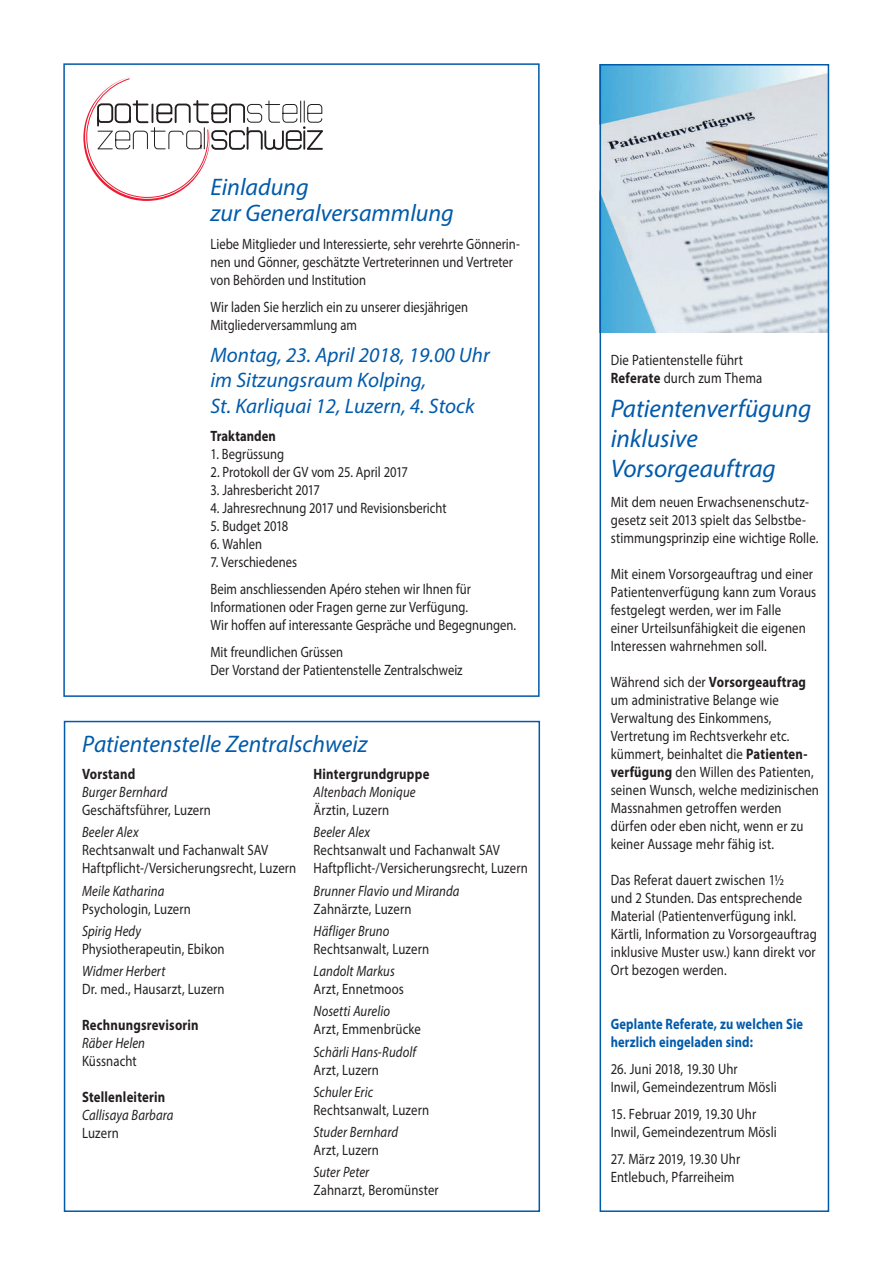
<style>
.page{position:relative;width:893px;height:1263px;background:#fff}
.page>*{position:absolute;margin:0;border:0;box-sizing:border-box;transform-origin:0 0}
.Grundtext{font:italic 25.5px/30px "Myriad Pro";color:#015aaa}
.Titel_klein{font:italic 24px/25.5px "Myriad Pro";color:#015aaa}
.Titel_klein-2{font:italic 21px/25.5px "Myriad Pro";color:#015aaa}
.Grundtext-2{font:15px/18px "Myriad Pro";letter-spacing:.01em;color:#231f20;scale:.85 1}
.GT{font:15px/18px "Myriad Pro";color:#231f20;scale:.84 1}
.Grundtext-3{font:italic 15px/18px "Myriad Pro";letter-spacing:.01em;color:#231f20;scale:.85 1}
.Grundtext-4{font:700 15px "Myriad Pro";letter-spacing:.015em;color:#231f20;scale:.85 1}
.ZT{font:700 15px/18px "Myriad Pro";letter-spacing:.01em;color:#015aaa;scale:.83 1}
.GT-2{font:700 15px "Myriad Pro";letter-spacing:.005em;color:#231f20;scale:.84 1}
.s1{font-style:italic}
.s2{font-style:normal}
.s3{font-weight:700}
</style>
<div class="page">
<div style="left:64px;top:721px;width:476px;height:491px;border:2px solid #015aaa"></div>
<div style="left:63px;top:63px;width:477px;height:634px;border:2px solid #015aaa"></div>
<img style="left:603px;top:67px;width:223px;height:265px">
<div style="left:600px;top:64px;width:229px;height:1148px;border:2px solid #015aaa"></div>
<div style="left:283px;top:104px;width:14px;height:18px;border:1px solid #231f20;border-radius:4px"></div>
<div style="left:286px;top:130px;width:16px;height:20px;border:2px solid #231f20;border-radius:4px"></div>
<svg style="left:83px;top:77px;width:202px;height:124px"></svg>
<svg style="left:300px;top:101px;width:23px;height:49px"></svg>
<p class="Titel_klein" style="left:210px;top:174px;width:245px">Einladung<br>zur Generalversammlung</p>
<p class="GT" style="left:210px;top:234px;width:370px">Liebe Mitglieder und Interessierte, sehr verehrte Gönnerin&shy;nen und Gönner, geschätzte Vertreterinnen und Vertreter von Behörden und Institution</p>
<p class="GT" style="left:210px;top:297px;width:308px">Wir laden Sie herzlich ein zu unserer diesjährigen<br>Mitgliederversammlung am</p>
<p class="Titel_klein-2" style="left:210px;top:342px;width:281px">Montag, 23. April 2018, 19.00 Uhr im Sitzungsraum Kolping,<br>St. Karliquai 12, Luzern, 4. Stock</p>
<p class="GT-2" style="left:210px;top:426px;width:80px">Traktanden</p>
<p class="GT" style="left:210px;top:445px;width:89px">1. Begrüssung</p>
<p class="GT" style="left:210px;top:463px;width:237px">2. Protokoll der GV vom 25. April 2017</p>
<p class="GT" style="left:210px;top:481px;width:132px">3. Jahresbericht 2017</p>
<p class="GT" style="left:210px;top:499px;width:282px">4. Jahresrechnung 2017 und Revisionsbericht</p>
<p class="GT" style="left:210px;top:517px;width:94px">5. Budget 2018</p>
<p class="GT" style="left:210px;top:535px;width:63px">6. Wahlen</p>
<p class="GT" style="left:210px;top:553px;width:105px">7. Verschiedenes</p>
<p class="GT" style="left:210px;top:580px;width:365px">Beim anschliessenden Apéro stehen wir Ihnen für<br>Informationen oder Fragen gerne zur Verfügung.<br>Wir hoffen auf interessante Gespräche und Begegnungen.</p>
<p class="GT" style="left:210px;top:643px;width:160px">Mit freundlichen Grüssen</p>
<p class="GT" style="left:210px;top:661px;width:302px">Der Vorstand der Patientenstelle Zentralschweiz</p>
<p class="Titel_klein" style="left:82px;top:731px;width:287px">Patientenstelle Zentralschweiz</p>
<p class="Grundtext-4" style="left:82px;top:764px;width:64px">Vorstand</p>
<p class="Grundtext-2" style="left:82px;top:783px;width:153px"><span class="s1">Burger Bernhard<br></span>Geschäftsführer, Luzern</p>
<p class="Grundtext-2" style="left:82px;top:823px;width:254px"><span class="s1">Beeler Alex<br></span>Rechtsanwalt und Fachanwalt SAV<br>Haftpflicht-/Versicherungsrecht, Luzern</p>
<p class="Grundtext-2" style="left:82px;top:881px;width:130px"><span class="s1">Meile Katharina<br></span>Psychologin, Luzern</p>
<p class="Grundtext-2" style="left:82px;top:921px;width:169px"><span class="s1">Spirig Hedy<br></span>Physiotherapeutin, Ebikon</p>
<p class="Grundtext-2" style="left:82px;top:962px;width:169px"><span class="s1">Widmer Herbert<br></span>Dr. med., Hausarzt, Luzern</p>
<p class="Grundtext-4" style="left:82px;top:1015px;width:139px">Rechnungsrevisorin</p>
<p class="Grundtext-3" style="left:82px;top:1034px;width:76px">Räber Helen<br><span class="s2">Küssnacht</span></p>
<p class="Grundtext-4" style="left:82px;top:1087px;width:99px">Stellenleiterin</p>
<p class="Grundtext-3" style="left:82px;top:1106px;width:109px">Callisaya Barbara<br><span class="s2">Luzern</span></p>
<p class="Grundtext-4" style="left:314px;top:764px;width:138px">Hintergrundgruppe</p>
<p class="Grundtext-3" style="left:314px;top:783px;width:122px">Altenbach Monique<br><span class="s2">Ärztin, Luzern</span></p>
<p class="Grundtext-2" style="left:314px;top:823px;width:254px"><span class="s1">Beeler Alex<br></span>Rechtsanwalt und Fachanwalt SAV<br>Haftpflicht-/Versicherungsrecht, Luzern</p>
<p class="Grundtext-3" style="left:314px;top:881px;width:173px">Brunner Flavio und Miranda<br><span class="s2">Zahnärzte, Luzern</span></p>
<p class="Grundtext-2" style="left:314px;top:921px;width:137px"><span class="s1">Häfliger Bruno<br></span>Rechtsanwalt, Luzern</p>
<p class="Grundtext-2" style="left:314px;top:962px;width:108px"><span class="s1">Landolt Markus<br></span>Arzt, Ennetmoos</p>
<p class="Grundtext-2" style="left:314px;top:1002px;width:128px"><span class="s1">Nosetti Aurelio<br></span>Arzt, Emmenbrücke</p>
<p class="Grundtext-3" style="left:314px;top:1042px;width:122px">Schärli Hans-Rudolf<br><span class="s2">Arzt, Luzern</span></p>
<p class="Grundtext-2" style="left:314px;top:1082px;width:137px"><span class="s1">Schuler Eric<br></span>Rechtsanwalt, Luzern</p>
<p class="Grundtext-3" style="left:314px;top:1123px;width:101px">Studer Bernhard<br><span class="s2">Arzt, Luzern</span></p>
<p class="Grundtext-2" style="left:314px;top:1163px;width:149px"><span class="s1">Suter Peter<br></span>Zahnarzt, Beromünster</p>
<p class="Grundtext-2" style="left:611px;top:351px;width:180px">Die Patientenstelle führt<br><span class="s3">Referate</span> durch zum Thema</p>
<p class="Grundtext" style="left:611px;top:393px;width:202px">Patientenverfügung inklusive<br>Vorsorgeauftrag</p>
<p class="Grundtext-2" style="left:611px;top:493px;width:246px">Mit dem neuen Erwachsenenschutz&shy;gesetz seit 2013 spielt das Selbstbe&shy;stimmungsprinzip eine wichtige Rolle.</p>
<p class="Grundtext-2" style="left:611px;top:565px;width:243px">Mit einem Vorsorgeauftrag und einer Patientenverfügung kann zum Voraus festgelegt werden, wer im Falle<br>einer Urteilsunfähigkeit die eigenen Interessen wahrnehmen soll.</p>
<p class="Grundtext-2" style="left:611px;top:673px;width:247px">Während sich der <span class="s3">Vorsorgeauftrag </span>um administrative Belange wie Verwaltung des Einkommens, Vertretung im Rechtsverkehr etc. kümmert, beinhaltet die <span class="s3">Patienten&shy;verfügung</span> den Willen des Patienten, seinen Wunsch, welche medizinischen Massnahmen getroffen werden dürfen oder eben nicht, wenn er zu keiner Aussage mehr fähig ist.</p>
<p class="Grundtext-2" style="left:611px;top:871px;width:244px">Das Referat dauert zwischen 1½<br>und 2 Stunden. Das entsprechende Material (Patientenverfügung inkl.<br>Kärtli, Information zu Vorsorgeauftrag inklusive Muster usw.) kann direkt vor Ort bezogen werden.</p>
<p class="ZT" style="left:611px;top:1014px;width:233px">Geplante Referate, zu welchen Sie herzlich eingeladen sind:</p>
<p class="Grundtext-2" style="left:611px;top:1060px;width:151px">26. Juni 2018, 19.30 Uhr</p>
<p class="Grundtext-2" style="left:611px;top:1078px;width:197px">Inwil, Gemeindezentrum Mösli</p>
<p class="Grundtext-2" style="left:611px;top:1105px;width:173px">15. Februar 2019, 19.30 Uhr</p>
<p class="Grundtext-2" style="left:611px;top:1123px;width:197px">Inwil, Gemeindezentrum Mösli</p>
<p class="Grundtext-2" style="left:611px;top:1150px;width:154px">27. März 2019, 19.30 Uhr</p>
<p class="Grundtext-2" style="left:611px;top:1168px;width:147px">Entlebuch, Pfarreiheim</p>
</div>
